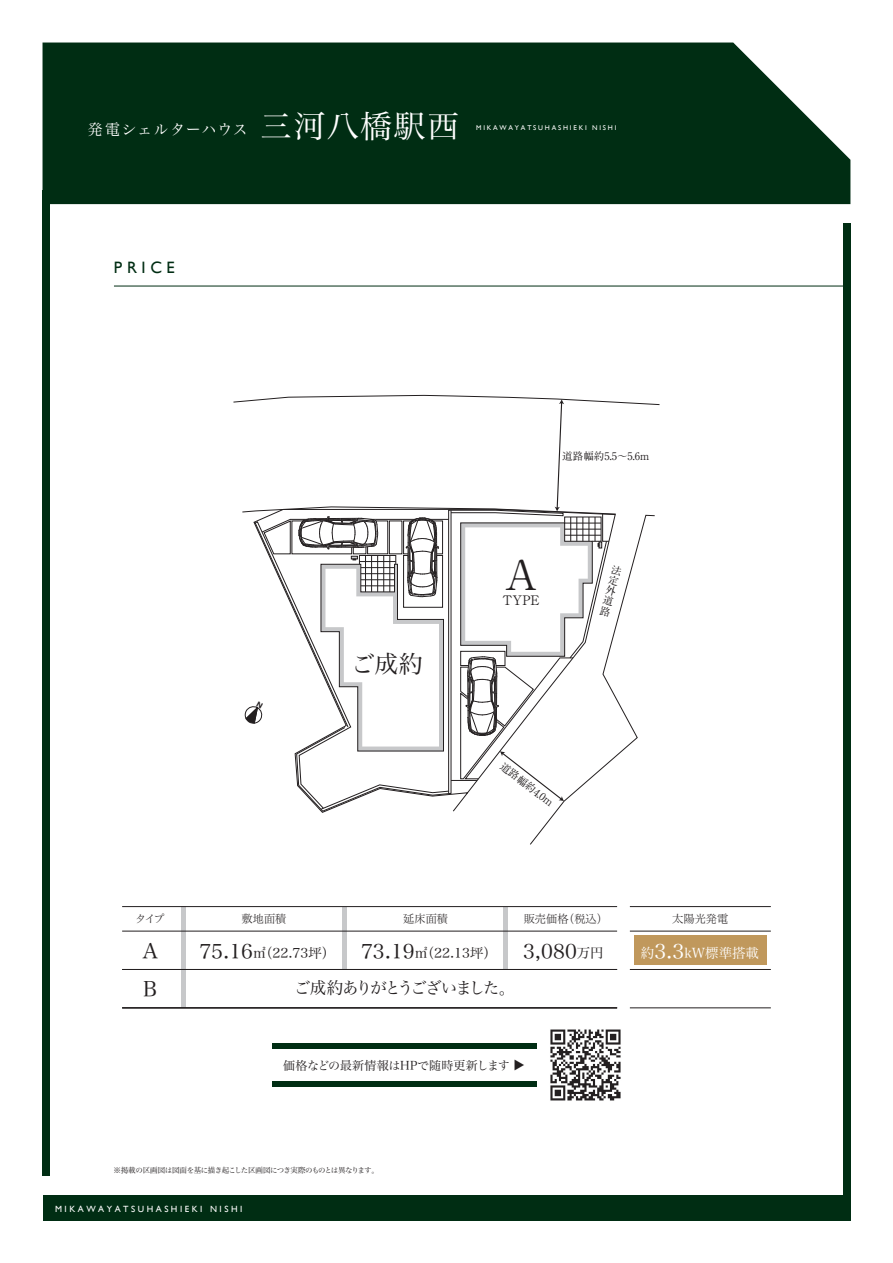
<style>
.page{position:relative;width:893px;height:1263px;background:#fff}
.page>*{position:absolute;margin:0;border:0;box-sizing:border-box;transform-origin:0 0}
.t1{font:700 40.65px "A1 Mincho Std";color:#231f20}
.t2{font:31.5px "Hira Min Std W3";letter-spacing:.06em;color:#fff}
.t3{font:24px "Hira Min Std W3";color:#231f20}
.t4{font:21.15px "Hira Min Std W3";color:#231f20}
.t5{font:20.1px "Hira Min Std W3";color:#231f20}
.t6{font:16.5px "Hira Min Std W3";letter-spacing:-.12em;color:#231f20}
.t7{font:16.5px "Gill Sans";letter-spacing:.28em;color:#002d13}
.t8{font:15px "Hira Min Std W3";letter-spacing:.065em;color:#fff}
.t9{font:13.5px "Hira Min Std W3";color:#231f20}
.t10{font:13.5px "Hira Min Std W3";color:#fff}
.t11{font:700 13.05px "A1 Mincho Std";color:#231f20}
.t12{font:12px "Hira Min Std W3";letter-spacing:-.015em;color:#231f20}
.t13{font:11.25px "Hira Min Std W2";color:#231f20}
.t14{font:700 10.5px/10.5px "A1 Mincho Std";letter-spacing:.005em;color:#231f20;text-align:justify}
.t15{font:9px "Gill Sans";letter-spacing:.28em;color:#fff}
.t16{font:7.5px "Hira Min Std W3";letter-spacing:-.065em;color:#231f20}
.t17{font:6.9px "Gill Sans";letter-spacing:.26em;color:#fff}
.s1{font-size:13.5px}
.s2{font-size:20.1px}
</style>
<div class="page">
<hr style="left:181px;top:906px;width:4px;height:102px;background:#c7c8ca">
<hr style="left:342px;top:906px;width:4px;height:63px;background:#c7c8ca">
<div style="left:503px;top:906px;width:5px;height:63px;background:#c7c8ca"></div>
<div style="left:43px;top:1195px;width:807px;height:25px;background:#002d13"></div>
<div style="left:43px;top:190px;width:7px;height:986px;background:#002d13"></div>
<div style="left:843px;top:223px;width:7px;height:985px;background:#002d13"></div>
<hr style="left:114px;top:286px;width:732px;height:1px;background:#002d13">
<hr style="left:122px;top:906px;width:495px;height:1px;background:#231f20">
<hr style="left:122px;top:931px;width:495px;height:1px;background:#231f20">
<hr style="left:122px;top:969px;width:495px;height:1px;background:#231f20">
<div style="left:634px;top:935px;width:133px;height:30px;background:#c0985c"></div>
<hr style="left:630px;top:969px;width:141px;height:1px;background:#231f20">
<hr style="left:630px;top:1007px;width:141px;height:1px;background:#231f20">
<hr style="left:122px;top:1007px;width:495px;height:1px;background:#231f20">
<hr style="left:630px;top:931px;width:141px;height:1px;background:#231f20">
<hr style="left:630px;top:906px;width:141px;height:1px;background:#231f20">
<div style="left:43px;top:43px;width:807px;height:161px;background:#002d13"></div>
<img style="left:550px;top:1029px;width:71px;height:72px">
<div style="left:272px;top:1081px;width:265px;height:6px;background:#002d13"></div>
<div style="left:272px;top:1043px;width:265px;height:6px;background:#002d13"></div>
<svg style="left:233px;top:395px;width:427px;height:450px"></svg>
<h3 class="t8" style="left:88px;top:118px;width:162px">発電シェルターハウス</h3>
<h2 class="t2" style="left:260px;top:104px;width:200px">三河八橋駅西</h2>
<p class="t17" style="left:476px;top:123px;width:142px">MIKAWAYATSUHASHIEKI NISHI</p>
<h3 class="t7" style="left:114px;top:257px;width:62px">PRICE</h3>
<h3 class="t3" style="left:351px;top:647px;width:73px">ご成約</h3>
<h3 class="t14" style="left:562px;top:450px;width:89px">道路幅約5.5～5.6m</h3>
<h1 class="t1" style="left:504px;top:542px;width:35px">A</h1>
<h3 class="t11" style="left:502px;top:590px;width:39px">TYPE</h3>
<h3 class="t14" style="left:613px;top:563px;width:7px;rotate:15deg">法定外道路</h3>
<h3 class="t14" style="left:506px;top:759px;width:65px;rotate:38deg">道路幅約4.0m</h3>
<h3 class="t13" style="left:135px;top:911px;width:31px">タイプ</h3>
<h3 class="t13" style="left:242px;top:911px;width:46px">敷地面積</h3>
<h3 class="t13" style="left:403px;top:911px;width:46px">延床面積</h3>
<h3 class="t13" style="left:524px;top:911px;width:86px">販売価格（税込）</h3>
<h3 class="t5" style="left:523px;top:937px;width:82px">3,080<span class="s1">万円</span></h3>
<h3 class="t10" style="left:641px;top:943px;width:120px">約<span class="s2">3.3</span>kW標準搭載</h3>
<h3 class="t13" style="left:672px;top:911px;width:58px">太陽光発電</h3>
<h3 class="t4" style="left:142px;top:936px;width:17px">A</h3>
<h3 class="t9" style="left:199px;top:943px;width:137px"><span class="s2">75.16</span>㎡（22.73坪）</h3>
<h3 class="t9" style="left:361px;top:943px;width:137px"><span class="s2">73.19</span>㎡（22.13坪）</h3>
<h3 class="t4" style="left:143px;top:974px;width:15px">B</h3>
<h3 class="t6" style="left:294px;top:976px;width:223px">ご成約ありがとうございました。</h3>
<h3 class="t12" style="left:283px;top:1057px;width:228px">価格などの最新情報はHPで随時更新します</h3>
<h3 class="t12" style="left:527px;top:1059px;width:13px;rotate:90deg">▲</h3>
<p class="t16" style="left:114px;top:1165px;width:267px">※掲載の区画図は図面を基に描き起こした区画図につき実際のものとは異なります。</p>
<p class="t15" style="left:55px;top:1203px;width:189px">MIKAWAYATSUHASHIEKI NISHI</p>
</div>
